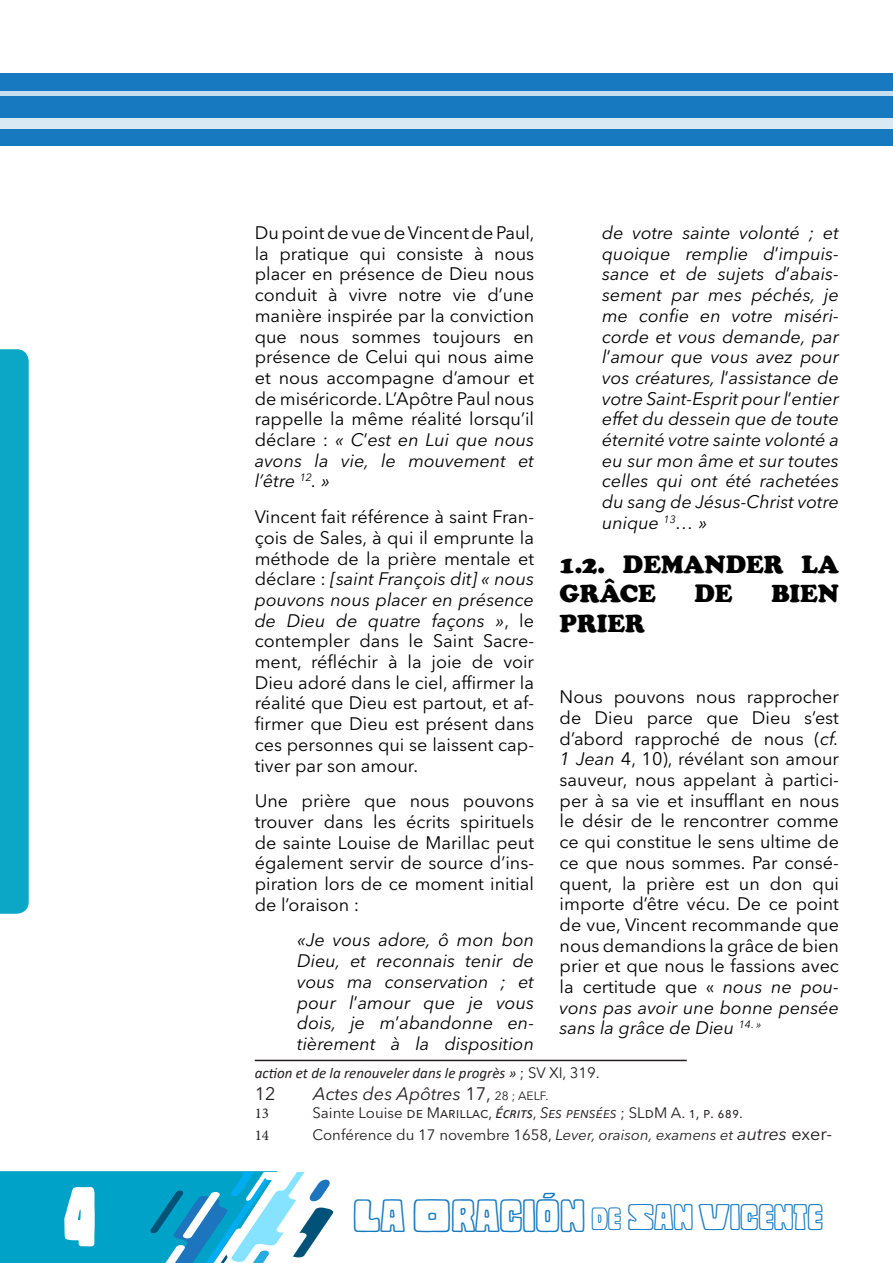
<style>
.page{position:relative;width:893px;height:1263px;background:#fff}
.page>*{position:absolute;margin:0;border:0;box-sizing:border-box;transform-origin:0 0}
.t1{font:78.75px "Copal Std Solid";color:#fff;scale:.67 1}
.t2{font:34.5px "Copal Std Outline";color:#1779bf}
.Cuerpo_A{font:900 25.5px/29.4px "Cooper";color:#000}
.Cuerpo_A-2{font:18px/20.7px "Avenir Next LT Pro";color:#000;text-align:justify}
.Cuerpo_A-3{font:italic 18px/20.7px "Avenir Next LT Pro";color:#000;text-align:justify}
.t3{font:italic 18px "Avenir Next LT Pro";color:#231f20}
.t4{font:18px "Avenir Next LT Pro";color:#231f20}
.t5{font:15px "Avenir Next LT Pro";color:#231f20}
.t6{font:italic 15px "Calibri";color:#231f20}
.t7{font:15px "Minion Pro";color:#231f20}
.s1{font-style:italic}
.s2{font-style:normal}
.s3{font-family:"Avenir Next LT Pro";font-style:normal}
.s4{font-style:normal;font-size:12px}
.s5{font-family:"Calibri";font-style:italic}
.s6{font-style:italic;font-size:18px}
.s7{font-size:18px}
.s8{font-size:43.5px}
.s9{font-size:30px}
</style>
<div class="page">
<div style="left:0;top:349px;width:29px;height:565px;background:#0ca7c6"></div>
<div style="left:0;top:73px;width:893px;height:73px;background:#1779bf"></div>
<div style="left:0;top:91px;width:893px;height:5px;background:#c6deef"></div>
<div style="left:0;top:118px;width:893px;height:11px;background:#d9e9f4"></div>
<svg style="left:0;top:1171px;width:334px;height:92px"></svg>
<hr style="left:255px;top:1060px;width:432px;height:1px;background:#231f20">
<p class="Cuerpo_A-2" style="left:255px;top:222px;width:281px">Du point de vue de Vincent de Paul, la pratique qui consiste à nous placer en présence de Dieu nous conduit à vivre notre vie d’une manière inspirée par la conviction que nous sommes toujours en présence de Celui qui nous aime et nous accompagne d’amour et de miséricorde. L’Apôtre Paul nous rappelle la même réalité lorsqu’il déclare : <span class="s1">« C</span>’<span class="s1">est en Lui que nous avons la vie, le mouvement et l’être</span> <sup>12</sup><span class="s1">. »</span></p>
<p class="Cuerpo_A-2" style="left:255px;top:506px;width:281px">Vincent fait référence à saint Fran&shy;çois de Sales, à qui il emprunte la méthode de la prière mentale et déclare : <span class="s1">[saint François dit] « nous pouvons nous placer en présence de Dieu de quatre façons »</span>, le contempler dans le Saint Sacre&shy;ment, réfléchir à la joie de voir Dieu adoré dans le ciel, affirmer la réalité que Dieu est partout, et af&shy;firmer que Dieu est présent dans ces personnes qui se laissent cap&shy;tiver par son amour.</p>
<p class="Cuerpo_A-2" style="left:255px;top:790px;width:281px">Une prière que nous pouvons trouver dans les écrits spirituels de sainte Louise de Marillac peut également servir de source d’ins&shy;piration lors de ce moment initial de l’oraison :</p>
<p class="Cuerpo_A-3" style="left:297px;top:930px;width:238px">«Je vous adore, ô mon bon Dieu, et reconnais tenir de vous ma conservation ; et pour l<span class="s2">’</span>amour que je vous dois, je m<span class="s2">’</span>abandonne en&shy;tièrement à la disp osition</p>
<p class="t6" style="left:255px;top:1063px;width:347px">action et de la renouveler dans le progrès » <span class="s3">; SV XI, 319.</span></p>
<p class="t4" style="left:255px;top:1083px;width:22px">12</p>
<p class="t3" style="left:313px;top:1083px;width:237px">Actes des Ap ôtres <span class="s2">17,</span> <span class="s4">28 ; AELF.</span></p>
<p class="t7" style="left:255px;top:1103px;width:16px">13</p>
<p class="t5" style="left:312px;top:1104px;width:432px">Sainte Louise de Marillac, <span class="s5">Écrits</span>, <span class="s1">Ses pensées</span> ; SLdM A. 1, p. 689.</p>
<p class="t7" style="left:255px;top:1125px;width:16px">14</p>
<p class="t5" style="left:312px;top:1125px;width:521px">Conférence du 17 novembre 1658, <span class="s1">Lever, oraison, examens et</span> <span class="s6">autres</span> <span class="s7">exer-</span></p>
<p class="Cuerpo_A-3" style="left:602px;top:222px;width:239px">de votre sainte volonté ; et quoique remplie d<span class="s2">’</span>imp uis&shy;sance et de sujets d<span class="s2">’</span>abais&shy;sement par mes péchés, je me confie en votre miséri&shy;corde et vous demande, par l<span class="s2">’</span>amour que vous avez pour vos créatures, l<span class="s2">’</span>assistance de votre Saint-Esp rit p our l<span class="s2">’</span>entier effet du dessein que de toute éternité votre sainte volonté a eu sur mon âme et sur toutes celles qui ont été rachetées du sang de Jésus-Christ votre unique <sup>13</sup>… »</p>
<p class="Cuerpo_A" style="left:560px;top:550px;width:281px">1.2. DEMANDER LA<br>GRÂCE</p>
<p class="Cuerpo_A" style="left:694px;top:579px;width:40px">DE</p>
<p class="Cuerpo_A" style="left:771px;top:579px;width:69px">BIEN</p>
<p class="Cuerpo_A" style="left:560px;top:609px;width:87px">PRIER</p>
<p class="Cuerpo_A-2" style="left:560px;top:686px;width:281px">Nous pouvons nous rapprocher de Dieu parce que Dieu s’est d’abord rapproché de nous (<span class="s1">cf.<br>1 Jean</span> 4, 10), révélant son amour sauveur, nous appelant à partici&shy;per à sa vie et insufflant en nous le désir de le rencontrer comme ce qui constitue le sens ultime de ce que nous sommes. Par consé&shy;quent, la prière est un don qui importe d’être vécu. De ce point de vue, Vincent recommande que nous demandions la grâce de bien prier et que nous le fassions avec la certitude que « <span class="s1">nous ne pou&shy;vons pas avoir une bonne pensée sans la grâce de Dieu</span> <sup>14</sup><sup>.</sup> <sup>»</sup></p>
<h1 class="t1" style="left:64px;top:1175px;width:49px">4</h1>
<h2 class="t2" style="left:353px;top:1199px;width:471px"><span class="s8">LA ORACIÓN</span> <span class="s9">DE</span> SAN VICENTE</h2>
</div>
